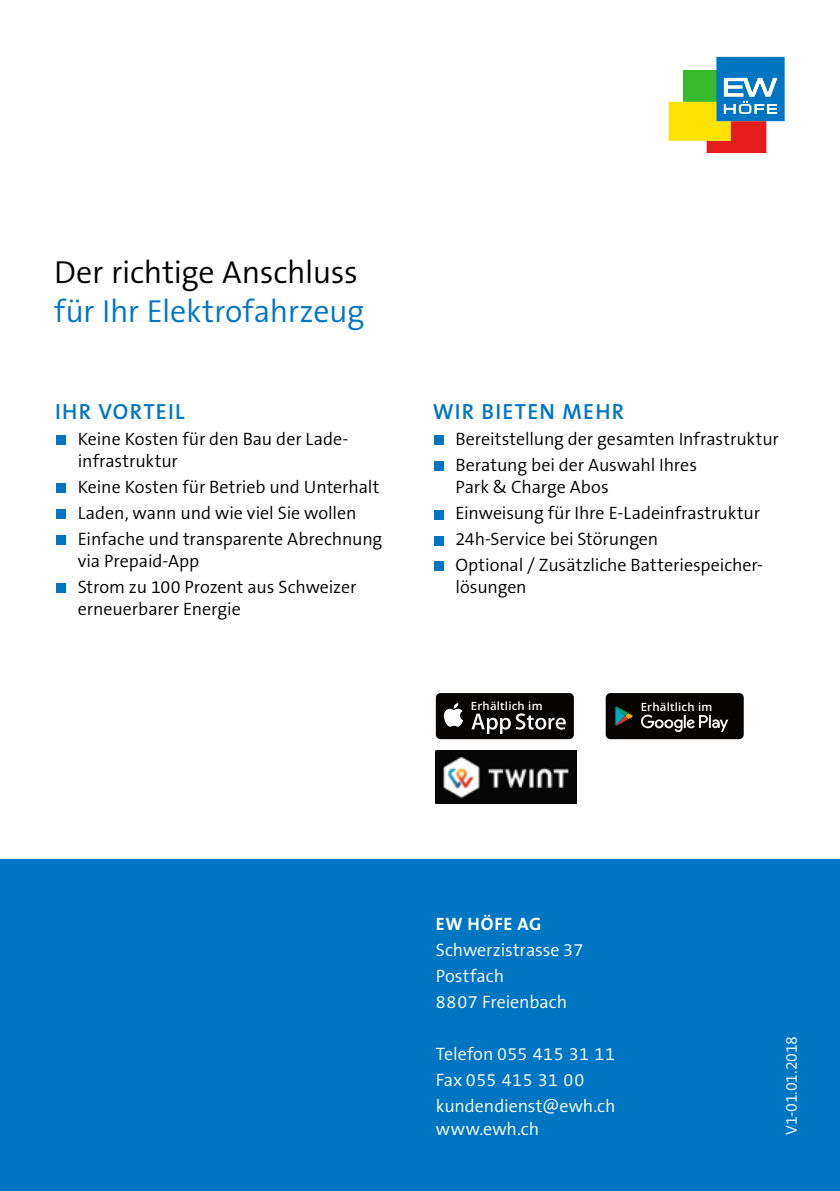
<style>
.page{position:relative;width:840px;height:1191px;background:#fff}
.page>*{position:absolute;margin:0;border:0;box-sizing:border-box;transform-origin:0 0}
.t1{font:300 32px "The Sans B4";letter-spacing:-.01em;color:#0076c3}
.t2{font:300 32px "The Sans B4";letter-spacing:-.01em;color:#000}
.t3{font:600 22px "The Sans B6";letter-spacing:.055em;color:#0076c3}
.t4{font:300 18px/26px "The Sans B4";letter-spacing:-.005em;color:#000}
.t5{font:300 18px/26px "The Sans B4";color:#fff}
.t6{font:700 18px "The Sans B7";letter-spacing:.045em;color:#fff}
.t7{font:300 16px "The Sans B4";letter-spacing:-.025em;color:#fff}
.t8{font:600 11.4px "Open Sans";letter-spacing:.02em;color:#fff}
</style>
<div class="page">
<div style="left:0;top:859px;width:839px;height:332px;background:#0076c3"></div>
<svg style="left:668px;top:57px;width:116px;height:96px"></svg>
<svg style="left:435px;top:693px;width:138px;height:46px;background:#282726"></svg>
<img style="left:435px;top:751px;width:140px;height:53px">
<svg style="left:605px;top:693px;width:138px;height:46px;background:#1b1b19"></svg>
<div style="left:57px;top:436px;width:9px;height:9px;background:#0076c3"></div>
<div style="left:434px;top:436px;width:9px;height:9px;background:#0076c3"></div>
<div style="left:57px;top:484px;width:9px;height:9px;background:#0076c3"></div>
<div style="left:57px;top:510px;width:9px;height:9px;background:#0076c3"></div>
<div style="left:57px;top:536px;width:9px;height:9px;background:#0076c3"></div>
<div style="left:434px;top:462px;width:9px;height:9px;background:#0076c3"></div>
<div style="left:57px;top:583px;width:9px;height:10px;background:#0076c3"></div>
<div style="left:434px;top:510px;width:9px;height:9px;background:#0076c3"></div>
<div style="left:434px;top:536px;width:9px;height:9px;background:#0076c3"></div>
<div style="left:434px;top:561px;width:9px;height:10px;background:#0076c3"></div>
<h1 class="t2" style="left:54px;top:255px;width:305px">Der richtige Anschluss</h1>
<h1 class="t1" style="left:54px;top:294px;width:311px">für Ihr Elektrofahrzeug</h1>
<p class="t3" style="left:55px;top:400px;width:131px">IHR VORTEIL</p>
<p class="t4" style="left:78px;top:428px;width:272px;line-height:22px">Keine Kosten für den Bau der Lade&shy;infrastruktur</p>
<p class="t4" style="left:78px;top:474px;width:306px">Keine Kosten für Betrieb und Unterhalt<br>Laden, wann und wie viel Sie wollen<br>Einfache und transparente Abrechnung</p>
<p class="t4" style="left:78px;top:548px;width:280px">via Prepaid-App<br>Strom zu 100 Prozent aus Schweizer</p>
<p class="t4" style="left:78px;top:596px;width:164px">erneuerbarer Energie</p>
<p class="t3" style="left:432px;top:400px;width:193px">WIR BIETEN MEHR</p>
<p class="t4" style="left:455px;top:426px;width:325px">Bereitstellung der gesamten Infrastruktur<br>Beratung bei der Auswahl Ihres</p>
<p class="t4" style="left:455px;top:474px;width:309px">Park &amp; Charge Abos<br>Einweisung für Ihre E-Ladeinfrastruktur<br>24h-Service bei Störungen<br>Optional / Zusätzliche Batteriespeicher-</p>
<p class="t4" style="left:455px;top:574px;width:73px">lösungen</p>
<p class="t8" style="left:470px;top:698px;width:73px">Erhältlich im</p>
<p class="t8" style="left:640px;top:698px;width:73px">Erhältlich im</p>
<p class="t6" style="left:435px;top:914px;width:107px">EW HÖFE AG</p>
<p class="t5" style="left:435px;top:937px;width:149px">Schwerzistrasse 37<br>Postfach<br>8807 Freienbach</p>
<p class="t5" style="left:435px;top:1041px;width:181px">Telefon 055 415 31 11<br>Fax 055 415 31 00 kundendienst@ewh.ch</p>
<p class="t5" style="left:435px;top:1116px;width:105px">www.ewh.ch</p>
<p class="t7" style="left:782px;top:1134px;width:100px;rotate:-90deg">V1-01.01.2018</p>
</div>
